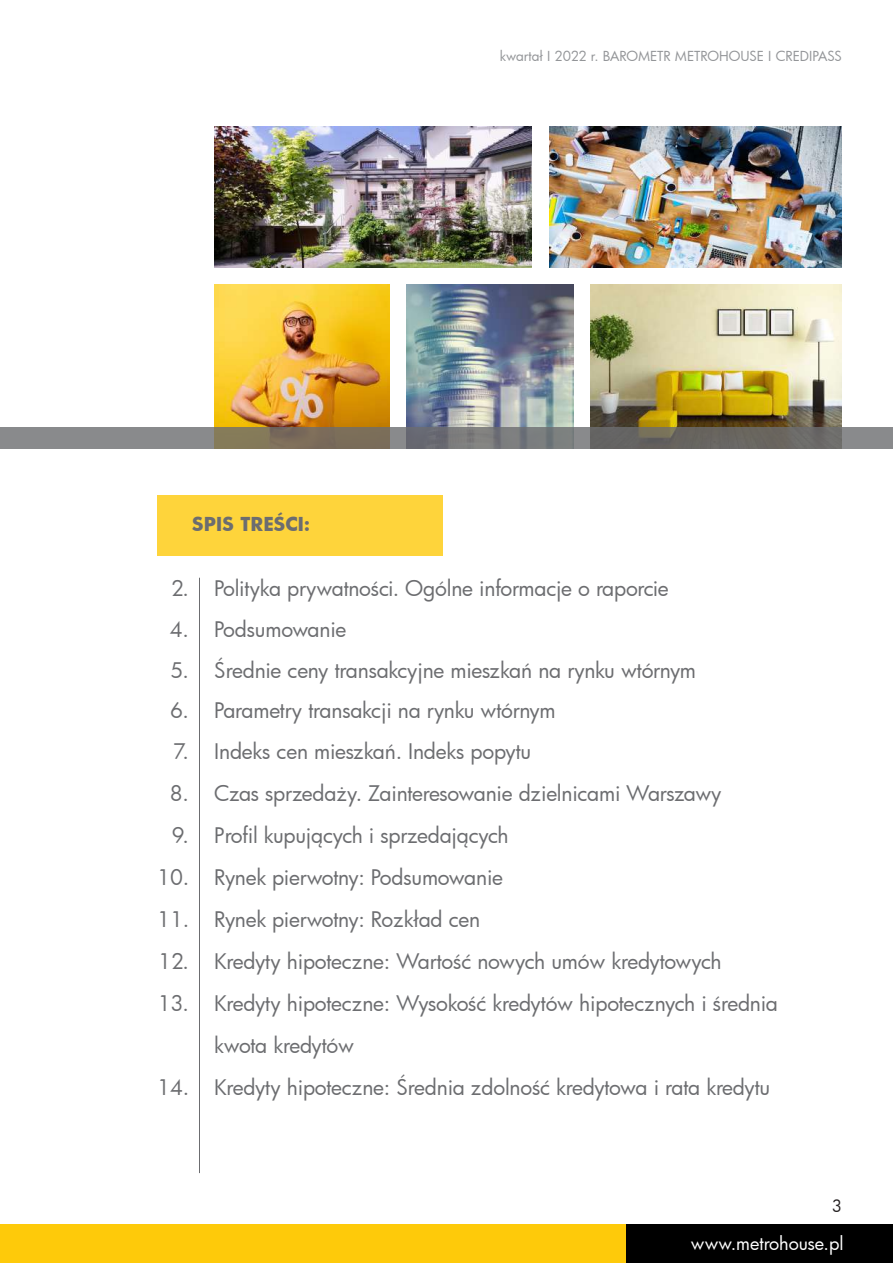
<style>
.page{position:relative;width:893px;height:1263px;background:#fff}
.page>*{position:absolute;margin:0;border:0;box-sizing:border-box;transform-origin:0 0}
.t1{font:21px/42px "Futura";letter-spacing:-.01em;color:#6c6d70}
.t2{font:700 18.75px "Futura";color:#6c6d70}
.t3{font:18px "Futura";letter-spacing:-.005em;color:#fff}
.t4{font:16.5px "Futura";color:#231f20}
.t5{font:13.5px "Futura";color:#939598}
</style>
<div class="page">
<div style="left:0;top:1225px;width:645px;height:38px;background:#feca0a"></div>
<div style="left:626px;top:1225px;width:267px;height:38px;background:#000"></div>
<div style="left:157px;top:495px;width:286px;height:61px;background:#fed43b"></div>
<img style="left:406px;top:284px;width:168px;height:143px">
<img style="left:214px;top:284px;width:175px;height:143px">
<img style="left:591px;top:284px;width:251px;height:143px">
<img style="left:550px;top:127px;width:292px;height:141px">
<img style="left:214px;top:127px;width:317px;height:141px">
<svg style="left:0;top:427px;width:893px;height:21px;background:#7a7772"></svg>
<hr style="left:199px;top:578px;width:1px;height:595px;background:#6c6d70">
<p class="t2" style="left:192px;top:510px;width:119px">SPIS TREŚCI:</p>
<p class="t5" style="left:500px;top:47px;width:343px">kwartał I 2022 r. BAROMETR METROHOUSE I CREDIPASS</p>
<p class="t1" style="left:171px;top:567px;width:499px">2. Polityka prywatności. Ogólne informacje o raporcie</p>
<p class="t1" style="left:170px;top:607px;width:178px">4. Podsumowanie</p>
<p class="t1" style="left:171px;top:648px;width:527px">5. Średnie ceny transakcyjne mieszkań na rynku wtórnym</p>
<p class="t1" style="left:170px;top:689px;width:387px">6. Parametry transakcji na rynku wtórnym</p>
<p class="t1" style="left:173px;top:730px;width:360px">7. Indeks cen mieszkań. Indeks popytu</p>
<p class="t1" style="left:170px;top:772px;width:553px">8. Czas sprzedaży. Zainteresowanie dzielnicami Warszawy</p>
<p class="t1" style="left:172px;top:814px;width:338px">9. Profil kupujących i sprzedających</p>
<p class="t1" style="left:157px;top:856px;width:347px">10. Rynek pierwotny: Podsumowanie</p>
<p class="t1" style="left:157px;top:898px;width:324px">11. Rynek pierwotny: Rozkład cen</p>
<p class="t1" style="left:158px;top:940px;width:565px">12. Kredyty hipoteczne: Wartość nowych umów kredytowych</p>
<p class="t1" style="left:214px;top:982px;width:565px;text-indent:-56px">13. Kredyty hipoteczne: Wysokość kredytów hipotecznych i średnia kwota kredytów</p>
<p class="t1" style="left:157px;top:1066px;width:614px">14. Kredyty hipoteczne: Średnia zdolność kredytowa i rata kredytu</p>
<p class="t4" style="left:832px;top:1195px;width:12px">3</p>
<p class="t3" style="left:691px;top:1231px;width:154px">www.metrohouse.pl</p>
</div>
